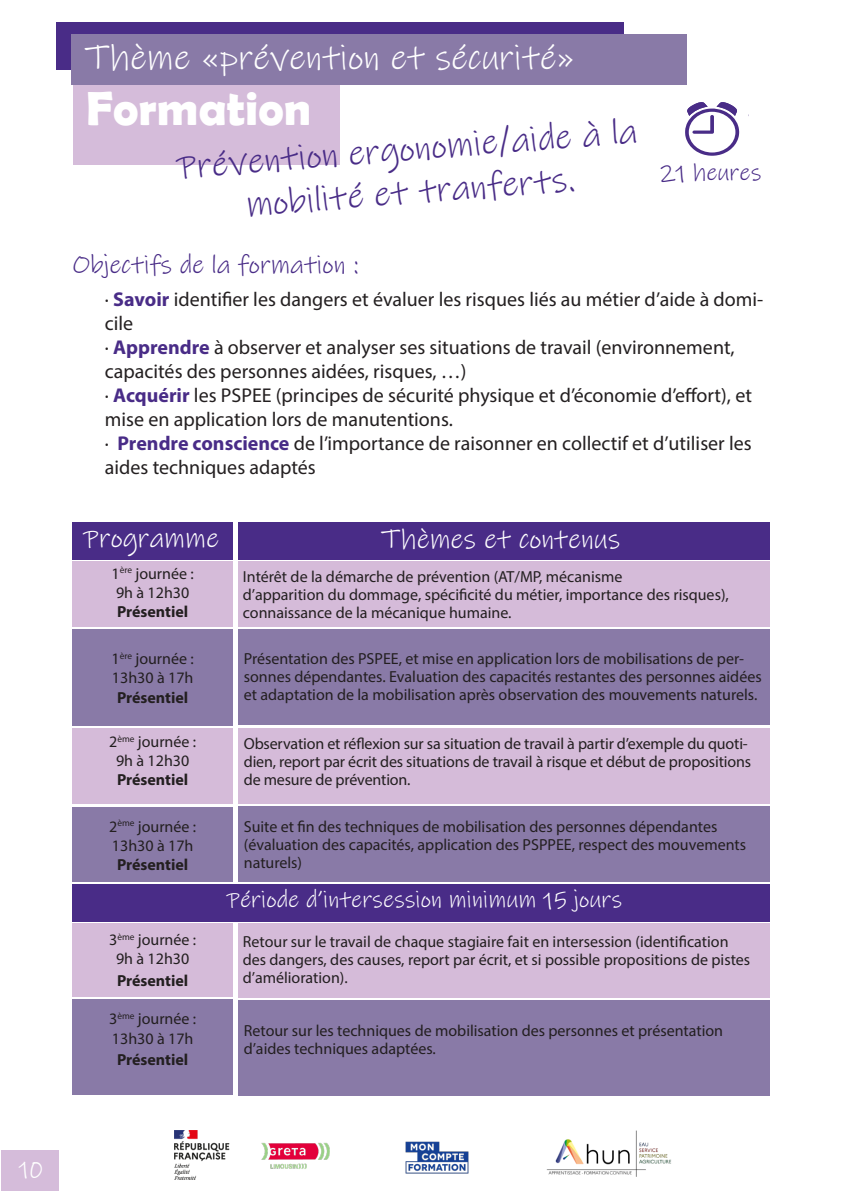
<style>
.page{position:relative;width:842px;height:1191px;background:#fff}
.page>*{position:absolute;margin:0;border:0;box-sizing:border-box;transform-origin:0 0}
.t1{font:700 48px "Berlin Sans FB Demi";color:#fff}
.t2{font:36px "Ink Free";color:#492c87}
.t3{font:36px "Ink Free";color:#fff}
.t4{font:28px "Ink Free";color:#fff}
.t5{font:26px "Ink Free";color:#492c87}
.t6{font:24px "Ink Free";color:#fff}
.t7{font:24px "Ink Free";color:#492c87}
.t8{font:20px/24px "Myriad Pro";color:#231f20}
.t9{font:16px/18px "Myriad Pro";color:#231f20}
.t10{font:700 16px "Myriad Pro";color:#231f20}
.s1{font-weight:700;color:#492c87}
</style>
<div class="page">
<img style="left:546px;top:1130px;width:125px;height:46px">
<img style="left:405px;top:1141px;width:64px;height:33px">
<img style="left:174px;top:1130px;width:155px;height:49px">
<div style="left:238px;top:522px;width:532px;height:37px;background:#492c87"></div>
<div style="left:56px;top:23px;width:567px;height:47px;background:#492c87"></div>
<div style="left:73px;top:78px;width:266px;height:86px;background:#d5bcda"></div>
<div style="left:72px;top:34px;width:615px;height:51px;background:#897aa7"></div>
<div style="left:72px;top:522px;width:160px;height:37px;background:#492c87"></div>
<div style="left:72px;top:561px;width:160px;height:65px;background:#d5bbd9"></div>
<div style="left:238px;top:561px;width:532px;height:65px;background:#d5bbd9"></div>
<div style="left:72px;top:629px;width:160px;height:96px;background:#897aa7"></div>
<div style="left:238px;top:629px;width:532px;height:96px;background:#897aa7"></div>
<div style="left:72px;top:728px;width:160px;height:75px;background:#d5bbd9"></div>
<div style="left:238px;top:728px;width:532px;height:76px;background:#d5bbd9"></div>
<div style="left:72px;top:806px;width:160px;height:75px;background:#897aa7"></div>
<div style="left:238px;top:806px;width:532px;height:76px;background:#897aa7"></div>
<div style="left:72px;top:884px;width:698px;height:37px;background:#492c87"></div>
<div style="left:72px;top:923px;width:160px;height:74px;background:#d5bbd9"></div>
<div style="left:238px;top:923px;width:532px;height:75px;background:#d5bbd9"></div>
<div style="left:72px;top:999px;width:160px;height:96px;background:#897aa7"></div>
<div style="left:238px;top:999px;width:532px;height:96px;background:#897aa7"></div>
<svg style="left:685px;top:102px;width:54px;height:53px"></svg>
<div style="left:1px;top:1149px;width:58px;height:41px;background:#d5bcda"></div>
<p class="t3" style="left:85px;top:34px;width:492px">Thème «prévention et sécurité»</p>
<p class="t1" style="left:86px;top:81px;width:226px">Formation</p>
<p class="t2" style="left:175px;top:146px;width:463px;rotate:-5deg">Prévention ergonomie/aide à la</p>
<p class="t7" style="left:659px;top:157px;width:104px">21 heures</p>
<p class="t2" style="left:244px;top:183px;width:331px;rotate:-5deg">mobilité et tranferts.</p>
<p class="t5" style="left:72px;top:248px;width:288px">Objectifs de la formation :</p>
<p class="t8" style="left:105px;top:287px;width:660px">· <span class="s1">Savoir</span> identifier les dangers et évaluer les risques liés au métier d’aide à domi&shy;cile</p>
<p class="t8" style="left:105px;top:335px;width:631px">· <span class="s1">Apprendre</span> à observer et analyser ses situations de travail (environnement, capacités des personnes aidées, risques, …)</p>
<p class="t8" style="left:105px;top:383px;width:649px">· <span class="s1">Acquérir</span> les PSPEE (principes de sécurité physique et d’économie d’effort), et mise en application lors de manutentions.</p>
<p class="t8" style="left:105px;top:431px;width:648px">· <span class="s1">Prendre conscience</span> de l’importance de raisonner en collectif et d’utiliser les aides techniques adaptés</p>
<p class="t4" style="left:84px;top:520px;width:137px">Programme</p>
<p class="t4" style="left:381px;top:521px;width:241px">Thèmes et contenus</p>
<p class="t9" style="left:112px;top:564px;width:84px">1<sup>ère</sup> journée :</p>
<p class="t9" style="left:116px;top:583px;width:75px">9h à 12h30</p>
<p class="t10" style="left:117px;top:601px;width:73px">Présentiel</p>
<p class="t9" style="left:243px;top:567px;width:381px">Intérêt de la démarche de prévention (AT/MP, mécanisme</p>
<p class="t9" style="left:243px;top:585px;width:487px">d’apparition du dommage, spécificité du métier, importance des risques), connaissance de la mécanique humaine.</p>
<p class="t9" style="left:112px;top:649px;width:84px">1<sup>ère</sup> journée :</p>
<p class="t9" style="left:112px;top:669px;width:83px">13h30 à 17h</p>
<p class="t10" style="left:117px;top:687px;width:73px">Présentiel</p>
<p class="t9" style="left:109px;top:732px;width:89px">2<sup>ème</sup> journée :</p>
<p class="t9" style="left:116px;top:751px;width:75px">9h à 12h30</p>
<p class="t10" style="left:117px;top:769px;width:73px">Présentiel</p>
<p class="t9" style="left:109px;top:817px;width:89px">2<sup>ème</sup> journée :</p>
<p class="t9" style="left:112px;top:836px;width:83px">13h30 à 17h</p>
<p class="t10" style="left:117px;top:854px;width:73px">Présentiel</p>
<p class="t9" style="left:109px;top:930px;width:89px">3<sup>ème</sup> journée :</p>
<p class="t9" style="left:116px;top:949px;width:75px">9h à 12h30</p>
<p class="t10" style="left:117px;top:970px;width:73px">Présentiel</p>
<p class="t9" style="left:109px;top:1009px;width:89px">3<sup>ème</sup> journée :</p>
<p class="t9" style="left:112px;top:1029px;width:83px">13h30 à 17h</p>
<p class="t10" style="left:117px;top:1049px;width:73px">Présentiel</p>
<p class="t9" style="left:244px;top:649px;width:519px">Présentation des PSPEE, et mise en application lors de mobilisations de per&shy;sonnes dépendantes. Evaluation des capacités restantes des personnes aidées et adaptation de la mobilisation après observation des mouvements naturels.</p>
<p class="t9" style="left:244px;top:734px;width:509px">Observation et réflexion sur sa situation de travail à partir d’exemple du quoti&shy;dien, report par écrit des situations de travail à risque et début de propositions de mesure de prévention.</p>
<p class="t9" style="left:244px;top:817px;width:504px">Suite et fin des techniques de mobilisation des personnes dépendantes (évaluation des capacités, application des PSPPEE, respect des mouvements naturels)</p>
<p class="t6" style="left:227px;top:884px;width:397px">Période d’intersession minimum 15 jours</p>
<p class="t9" style="left:243px;top:932px;width:509px">Retour sur le travail de chaque stagiaire fait en intersession (identification des dangers, des causes, report par écrit, et si possible propositions de pistes d’amélioration).</p>
<p class="t9" style="left:244px;top:1021px;width:481px">Retour sur les techniques de mobilisation des personnes et présentation d’aides techniques adaptées.</p>
<p class="t6" style="left:19px;top:1152px;width:26px">10</p>
</div>
